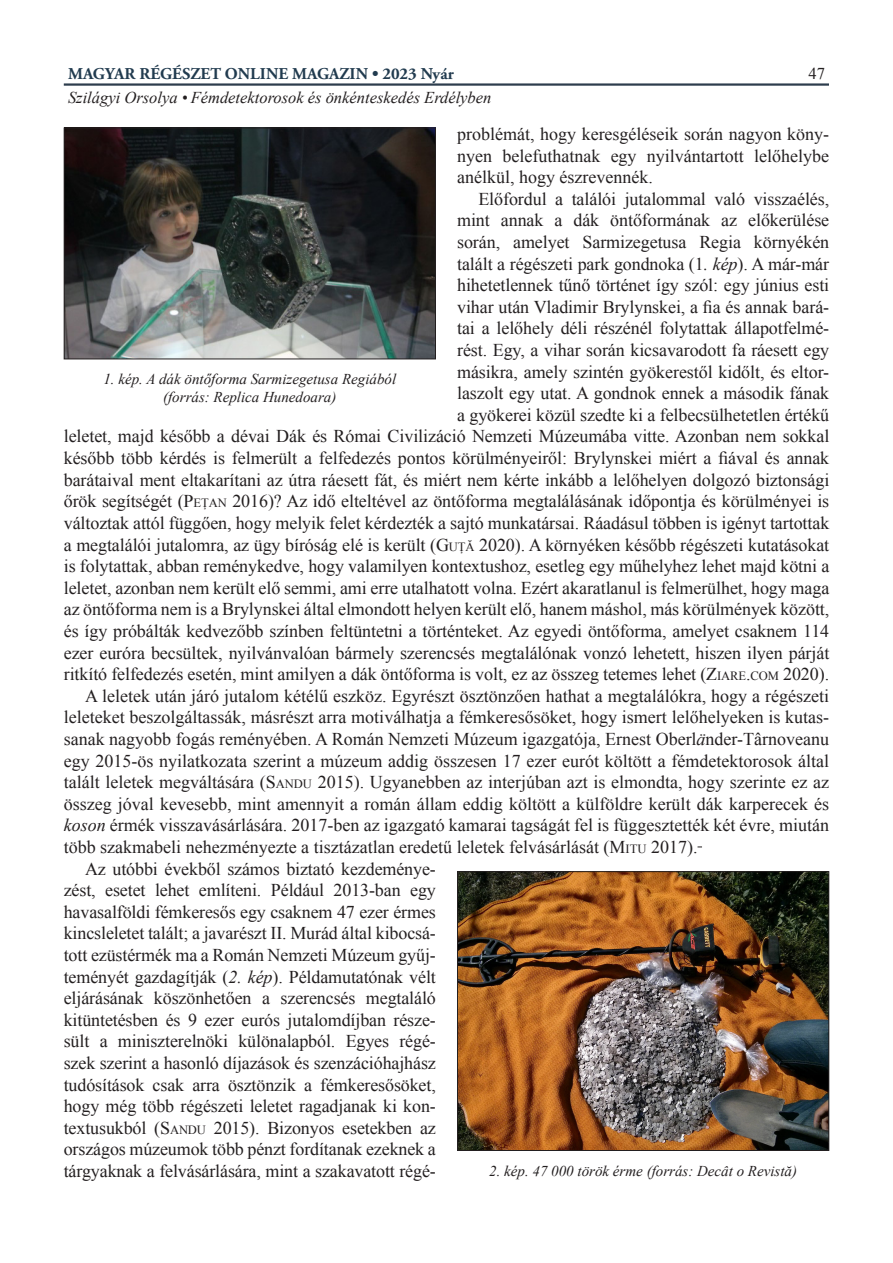
<style>
.page{position:relative;width:893px;height:1263px;background:#fff}
.page>*{position:absolute;margin:0;border:0;box-sizing:border-box;transform-origin:0 0}
.cikk_szoveg_print{font:18px/21.6px "Times New Roman";letter-spacing:-.005em;color:#231f20;text-align:justify}
.t1{font:italic 16.5px "Times New Roman";color:#231f20}
.t2{font:700 16.5px "Adobe Garamond Pro";color:#213b4f}
.t3{font:16.5px "Times New Roman";color:#231f20}
.kepala{font:italic 15px/18px "Times New Roman";color:#231f20;text-align:center}
.s1{font-style:italic}
.s2{font-style:inherit}
.s3{font-size:12.6px}
</style>
<div class="page">
<hr style="left:64px;top:83px;width:765px;height:3px;background:#2d3d4d">
<img style="left:66px;top:130px;width:368px;height:227px">
<div style="left:64px;top:128px;width:372px;height:231px;border:1px solid #231f20"></div>
<img style="left:459px;top:873px;width:368px;height:276px">
<div style="left:457px;top:871px;width:372px;height:280px;border:1px solid #231f20"></div>
<p class="t2" style="left:68px;top:65px;width:387px">MAGYAR RÉGÉSZET ONLINE MAGAZIN • 2023 Nyár</p>
<p class="t1" style="left:68px;top:87px;width:425px">Szilágyi Orsolya • Fémdetektorosok és önkénteskedés Erdélyben</p>
<p class="t3" style="left:808px;top:62px;width:18px">47</p>
<p class="cikk_szoveg_print" style="left:457px;top:123px;width:374px">problémát, hogy keresgéléseik során nagyon kön - nyen belefuthatnak egy nyilvántartott lelőhelybe anélkül, hogy észrevennék.</p>
<p class="cikk_szoveg_print" style="left:64px;top:188px;width:767px;text-align:right">Előfordul a találói jutalommal való visszaélés,<br>mint annak a dák öntőformának az előkerülése<br>során, amelyet Sarmizegetusa Regia környékén<br>talált a régészeti park gondnoka (1<span class="s1">. kép</span>). A már-már<br>hihetetlennek tűnő történet így szól: egy június esti<br>vihar után Vladimir Brylynskei, a fia és annak bará-<br>tai a lelőhely déli részénél folytattak állapotfelmé-<br>rést. Egy, a vihar során kicsavarodott fa ráesett egy<br>másikra, amely szintén gyökerestől kidőlt, és eltor-<br>laszolt egy utat. A gondnok ennek a második fának<br>a gyökerei közül szedte ki a felbecsülhetetlen értékű<br>leletet, majd később a dévai Dák és Római Civilizáció Nemzeti Múzeumába vitte. Azonban nem sokkal később több kérdés is felmerült a felfedezés pontos körülményeiről: Brylynskei miért a fiával és annak barátaival ment eltakarítani az útra ráesett fát, és miért nem kérte inkább a lelőhelyen dolgozó biztonsági őrök segítségét (<span class="s2">P</span><span class="s3">EȚAN</span> 2016)? Az idő elteltével az öntőforma megtalálásának időpontja és körülményei is változtak attól függően, hogy melyik felet kérdezték a sajtó munkatársai. Ráadásul többen is igényt tartottak a megtalálói jutalomra, az ügy bíróság elé is került (<span class="s2">G</span><span class="s3">UȚĂ</span> 2020). A környéken később régészeti kutatásokat is folytattak, abban reménykedve, hogy valamilyen kontextushoz, esetleg egy műhelyhez lehet majd kötni a leletet, azonban nem került elő semmi, ami erre utalhatott volna. Ezért akaratlanul is felmerülhet, hogy maga az öntőforma nem is a Brylynskei által elmondott helyen került elő, hanem máshol, más körülmények között, és így próbálták kedvezőbb színben feltüntetni a történteket. Az egyedi öntőforma, amelyet csaknem 114 ezer euróra becsültek, nyilvánvalóan bármely szerencsés megtalálónak vonzó lehetett, hiszen ilyen párját ritkító felfedezés esetén, mint amilyen a dák öntőforma is volt, ez az összeg tetemes lehet (<span class="s2">Z</span><span class="s3">IARE</span><span class="s2">.</span><span class="s3">COM</span> 2020).</p>
<p class="cikk_szoveg_print" style="left:64px;top:685px;width:767px;text-indent:21px">A leletek után járó jutalom kétélű eszköz. Egyrészt ösztönzően hathat a megtalálókra, hogy a régészeti leleteket beszolgáltassák, másrészt arra motiválhatja a fémkeresősöket, hogy ismert lelőhelyeken is kutas&shy;sanak nagyobb fogás reményében. A Román Nemzeti Múzeum igazgatója, Ernest Oberl<span class="s1">ä</span>nder-Târnoveanu egy 2015-ös nyilatkozata szerint a múzeum addig összesen 17 ezer eurót költött a fémdetektorosok által talált leletek megváltására (<span class="s2">S</span><span class="s3">ANDU</span> 2015). Ugyanebben az interjúban azt is elmondta, hogy szerinte ez az összeg jóval kevesebb, mint amennyit a román állam eddig költött a külföldre került dák karperecek és <span class="s1">koson</span> érmék visszavásárlására. 2017-ben az igazgató kamarai tagságát fel is függesztették két évre, miután több szakmabeli nehezményezte a tisztázatlan eredetű leletek felvásárlását (<span class="s2">M</span><span class="s3">ITU</span> 2017).</p>
<p class="cikk_szoveg_print" style="left:64px;top:857px;width:374px;text-indent:21px">Az utóbbi évekből számos biztató kezdeménye&shy;zést, esetet lehet említeni. Például 2013-ban egy havasalföldi fémkeresős egy csaknem 47 ezer érmes kincsleletet talált; a javarészt II. Murád által kibocsá&shy;tott ezüstérmék ma a Román Nemzeti Múzeum gyűj&shy;teményét gazdagítják (<span class="s1">2. kép</span>). Példamutatónak vélt eljárásának köszönhetően a szerencsés megtaláló kitüntetésben és 9 ezer eurós jutalomdíjban része&shy;sült a miniszterelnöki különalapból. Egyes régé&shy;szek szerint a hasonló díjazások és szenzációhajhász tudósítások csak arra ösztönzik a fémkeresősöket, hogy még több régészeti leletet ragadjanak ki kon&shy;textusukból (<span class="s2">S</span><span class="s3">ANDU</span> 2015). Bizonyos esetekben az országos múzeumok több pénzt fordítanak ezeknek a tárgyaknak a felvásárlására, mint a szakavatott régé-</p>
<p class="kepala" style="left:103px;top:369px;width:294px">1. kép. A dák öntőforma Sarmizegetusa Regiából (forrás: Replica Hunedoara)</p>
<p class="kepala" style="left:489px;top:1162px;width:309px">2. kép. 47 000 török érme (forrás: Decât o Revistă)</p>
</div>
